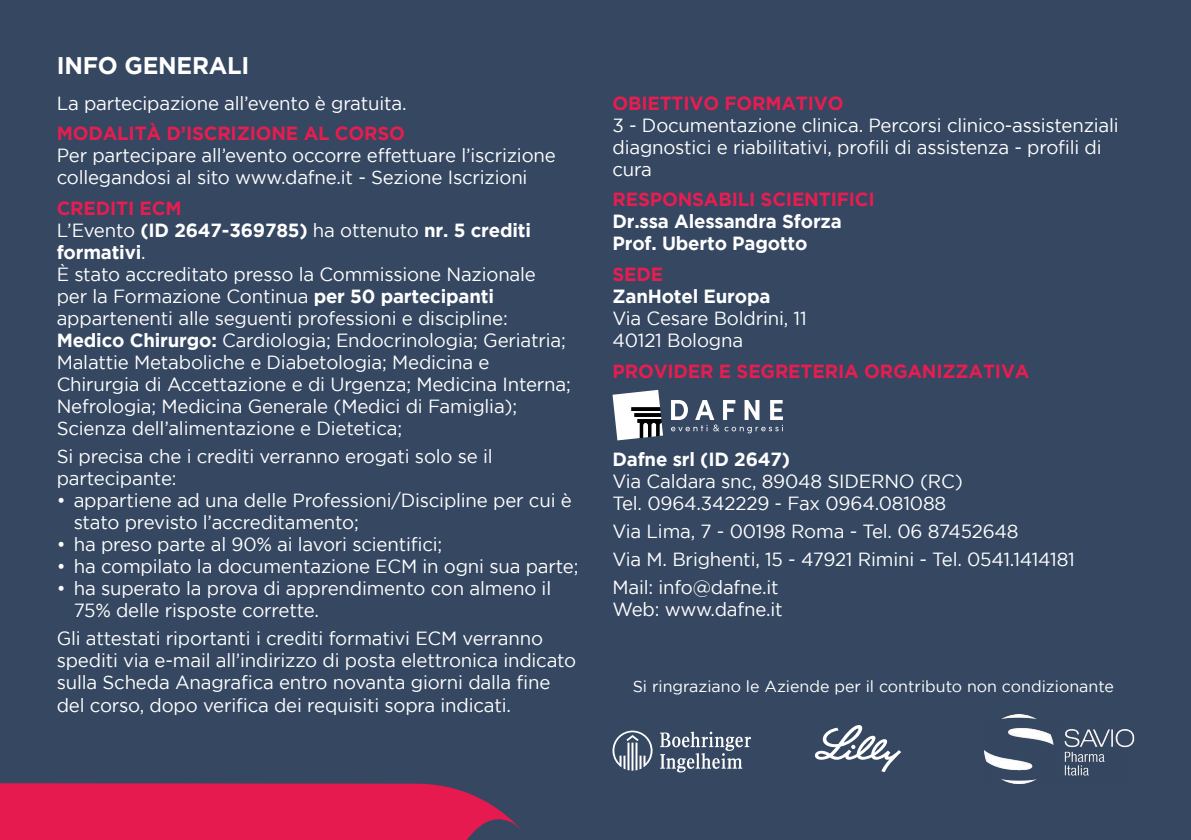
<style>
.page{position:relative;width:1191px;height:840px;background:#fff}
.page>*{position:absolute;margin:0;border:0;box-sizing:border-box;transform-origin:0 0}
.t1{font:700 24px "Gotham";letter-spacing:-.01em;color:#fff}
.t2{font:19px/22px "Gotham";letter-spacing:-.01em;color:#fff}
.t3{font:700 19px "Gotham";letter-spacing:-.01em;color:#e61d50}
.t4{font:700 19px/22px "Gotham";letter-spacing:-.01em;color:#fff}
.t5{font:16px "Gotham";color:#fff}
.s1{font-weight:700;color:#e61d50}
.s2{font-weight:700}
</style>
<div class="page">
<div style="left:0;top:0;width:1191px;height:839px;background:#354761"></div>
<svg style="left:612px;top:389px;width:51px;height:51px"></svg>
<svg style="left:671px;top:400px;width:112px;height:33px"></svg>
<svg style="left:0;top:783px;width:521px;height:56px"></svg>
<svg style="left:815px;top:725px;width:86px;height:46px"></svg>
<svg style="left:612px;top:730px;width:40px;height:40px"></svg>
<svg style="left:660px;top:731px;width:91px;height:41px"></svg>
<img style="left:985px;top:714px;width:149px;height:68px">
<p class="t1" style="left:57px;top:51px;width:194px">INFO GENERALI</p>
<p class="t2" style="left:57px;top:92px;width:351px">La partecipazione all’evento è gratuita.</p>
<p class="t3" style="left:57px;top:122px;width:350px">MODALITÀ D’ISCRIZIONE AL CORSO</p>
<p class="t2" style="left:57px;top:144px;width:500px">Per partecipare all’evento occorre effettuare l’iscrizione collegandosi al sito www.dafne.it - Sezione Iscrizioni</p>
<p class="t2" style="left:57px;top:197px;width:516px"><span class="s1">CREDITI ECM<br></span>L’Evento <span class="s2">(ID 2647-369785)</span> ha ottenuto <span class="s2">nr. 5 crediti formativi</span>.<br>È stato accreditato presso la Commissione Nazionale per la Formazione Continua <span class="s2">per 50 partecipanti </span>appartenenti alle seguenti professioni e discipline:<br><span class="s2">Medico Chirurgo:</span> Cardiologia; Endocrinologia; Geriatria; Malattie Metaboliche e Diabetologia; Medicina e Chirurgia di Accettazione e di Urgenza; Medicina Interna; Nefrologia; Medicina Generale (Medici di Famiglia); Scienza dell’alimentazione e Dietetica;</p>
<p class="t2" style="left:57px;top:445px;width:437px">Si precisa che i crediti verranno erogati solo se il partecipante:</p>
<p class="t2" style="left:74px;top:489px;width:499px;text-indent:-17px">• appartiene ad una delle Professioni/Discipline per cui è stato previsto l’accreditamento;</p>
<p class="t2" style="left:57px;top:533px;width:387px">• ha preso parte al 90% ai lavori scientifici;</p>
<p class="t2" style="left:57px;top:555px;width:523px">• ha compilato la documentazione ECM in ogni sua parte;</p>
<p class="t2" style="left:74px;top:577px;width:479px;text-indent:-17px">• ha superato la prova di apprendimento con almeno il<br>75% delle risposte corrette.</p>
<p class="t2" style="left:57px;top:627px;width:521px">Gli attestati riportanti i crediti formativi ECM verranno spediti via e-mail all’indirizzo di posta elettronica indicato sulla Scheda Anagrafica entro novanta giorni dalla fine del corso, dopo verifica dei requisiti sopra indicati.</p>
<p class="t3" style="left:612px;top:92px;width:232px">OBIETTIVO FORMATIVO</p>
<p class="t2" style="left:612px;top:114px;width:508px">3 - Documentazione clinica. Percorsi clinico-assistenziali diagnostici e riabilitativi, profili di assistenza - profili di cura</p>
<p class="t3" style="left:612px;top:188px;width:264px">RESPONSABILI SCIENTIFICI</p>
<p class="t4" style="left:612px;top:210px;width:231px">Dr.ssa Alessandra Sforza<br>Prof. Uberto Pagotto</p>
<p class="t3" style="left:612px;top:263px;width:52px">SEDE</p>
<p class="t4" style="left:612px;top:284px;width:159px">ZanHotel Europa</p>
<p class="t2" style="left:612px;top:307px;width:196px">Via Cesare Boldrini, 11<br>40121 Bologna</p>
<p class="t3" style="left:612px;top:359px;width:418px">PROVIDER E SEGRETERIA ORGANIZZATIVA</p>
<p class="t4" style="left:612px;top:447px;width:179px">Dafne srl (ID 2647)</p>
<p class="t2" style="left:612px;top:469px;width:352px">Via Caldara snc, 89048 SIDERNO (RC)<br>Tel. 0964.342229 - Fax 0964.081088</p>
<p class="t2" style="left:612px;top:516px;width:464px;line-height:28px">Via Lima, 7 - 00198 Roma - Tel. 06 87452648<br>Via M. Brighenti, 15 - 47921 Rimini - Tel. 0541.1414181<br>Mail: info@dafne.it</p>
<p class="t2" style="left:612px;top:597px;width:172px">Web: www.dafne.it</p>
<p class="t5" style="left:633px;top:677px;width:483px">Si ringraziano le Aziende per il contributo non condizionante</p>
</div>
